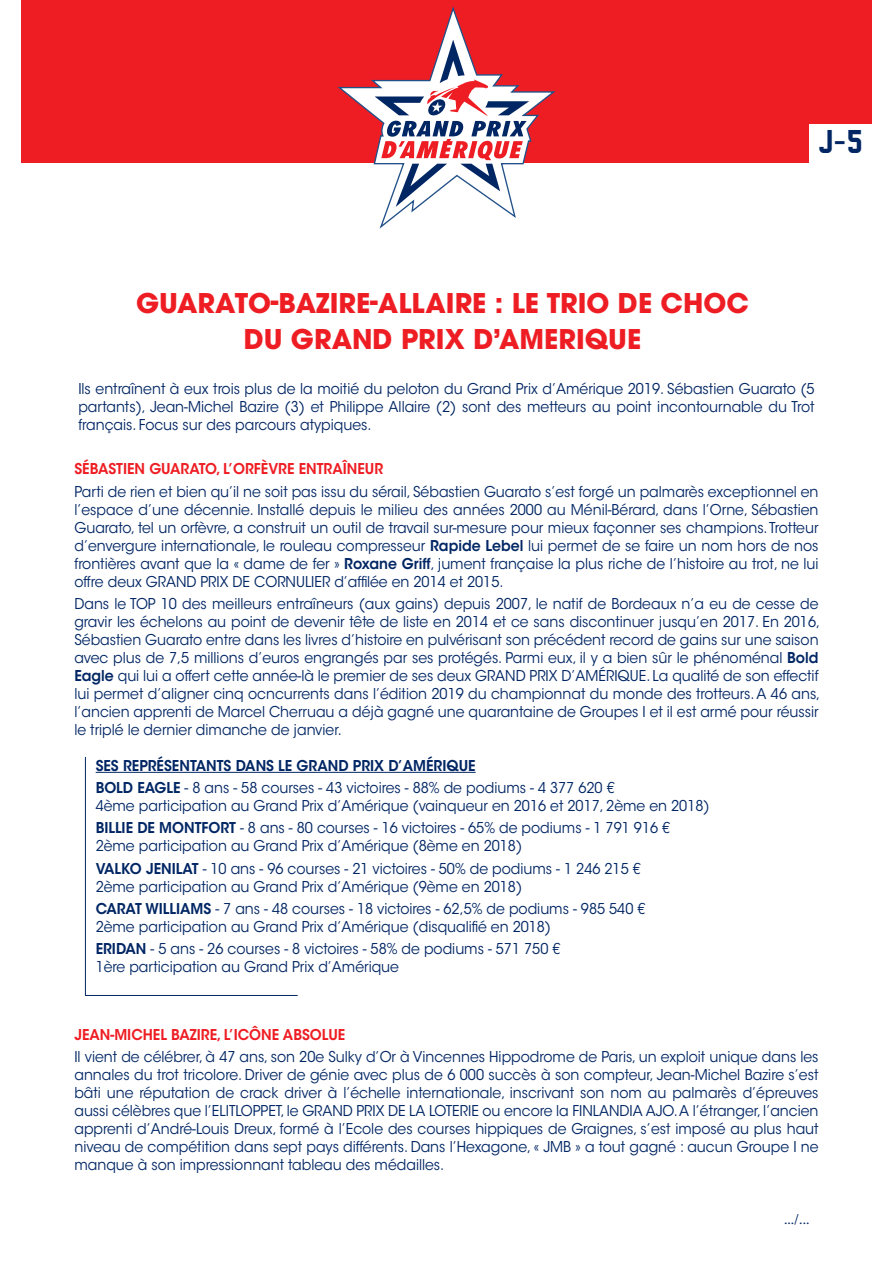
<style>
.page{position:relative;width:893px;height:1263px;background:#fff}
.page>*{position:absolute;margin:0;border:0;box-sizing:border-box;transform-origin:0 0}
.t1{font:30px "Face Off M54";color:#002664}
.t2{font:700 27px "ITC Avant Garde Std";color:#ee1d23}
.t3{font:15px "Minion Pro";color:#002664}
.t4{font:14.85px/18px "ITC Avant Garde Std";color:#002664;scale:.94 1}
.t5{font:600 14.85px "ITC Avant Garde Std";color:#ee1d23;scale:.94 1}
.t6{font:600 14.85px "ITC Avant Garde Std";color:#002664;scale:.94 1}
.s1{font-family:"Autobus";font-weight:900}
.s2{font-weight:600}
</style>
<div class="page">
<hr style="left:96px;top:772px;width:380px;height:1px;background:#002664">
<div style="left:21px;top:0;width:851px;height:162px;background:#ee1d23"></div>
<svg style="left:336px;top:6px;width:221px;height:223px"></svg>
<svg style="left:375px;top:40px;width:154px;height:167px"></svg>
<div style="left:809px;top:124px;width:68px;height:45px;background:#fff"></div>
<hr style="left:85px;top:757px;width:1px;height:238px;background:#002664">
<hr style="left:85px;top:995px;width:213px;height:1px;background:#002664">
<p class="t2" style="left:136px;top:285px;width:614px">GUARATO-BAZIRE-ALLAIRE : LE TRIO DE CHOC</p>
<p class="t2" style="left:244px;top:321px;width:399px">DU GRAND PRIX D’AMERIQUE</p>
<p class="t1" style="left:818px;top:125px;width:45px">J<span class="s1">-</span>5</p>
<p class="t4" style="left:78px;top:379px;width:785px;text-align:justify">Ils entraînent à eux trois plus de la moitié du peloton du Grand Prix d’Amérique 2019. Sébastien Guarato (5 partants), Jean-Michel Bazire (3) et Philippe Allaire (2) sont des metteurs au point incontournable du Trot français. Focus sur des parcours atypiques.</p>
<p class="t5" style="left:74px;top:459px;width:330px">SÉBASTIEN GUARATO, L’ORFÈVRE ENTRAÎNEUR</p>
<p class="t4" style="left:74px;top:482px;width:793px;text-align:justify">Parti de rien et bien qu’il ne soit pas issu du sérail, Sébastien Guarato s’est forgé un palmarès exceptionnel en l’espace d’une décennie. Installé depuis le milieu des années 2000 au Ménil-Bérard, dans l’Orne, Sébastien Guarato, tel un orfèvre, a construit un outil de travail sur-mesure pour mieux façonner ses champions. Trotteur d’envergure internationale, le rouleau compresseur <span class="s2">Rapide Lebel</span> lui permet de se faire un nom hors de nos frontières avant que la « dame de fer » <span class="s2">Roxane Griff</span>, jument française la plus riche de l’histoire au trot, ne lui offre deux GRAND PRIX DE CORNULIER d’affilée en 2014 et 2015.</p>
<p class="t4" style="left:74px;top:595px;width:795px;text-align:justify">Dans le TOP 10 des meilleurs entraîneurs (aux gains) depuis 2007, le natif de Bordeaux n’a eu de cesse de gravir les échelons au point de devenir tête de liste en 2014 et ce sans discontinuer jusqu’en 2017. En 2016, Sébastien Guarato entre dans les livres d’histoire en pulvérisant son précédent record de gains sur une saison avec plus de 7,5 millions d’euros engrangés par ses protégés. Parmi eux, il y a bien sûr le phénoménal <span class="s2">Bold Eagle</span> qui lui a offert cette année-là le premier de ses deux GRAND PRIX D’AMÉRIQUE. La qualité de son effectif lui permet d’aligner cinq ocncurrents dans l’édition 2019 du championnat du monde des trotteurs. A 46 ans, l’ancien apprenti de Marcel Cherruau a déjà gagné une quarantaine de Groupes I et il est armé pour réussir le triplé le dernier dimanche de janvier.</p>
<p class="t6" style="left:96px;top:756px;width:406px">SES REPRÉSENTANTS DANS LE GRAND PRIX D’AMÉRIQUE</p>
<p class="t4" style="left:96px;top:779px;width:655px"><span class="s2">BOLD EAGLE</span> - 8 ans - 58 courses - 43 victoires - 88% de podiums - 4 377 620 €<br>4ème participation au Grand Prix d’Amérique (vainqueur en 2016 et 2017, 2ème en 2018)</p>
<p class="t4" style="left:96px;top:819px;width:612px"><span class="s2">BILLIE DE MONTFORT</span> - 8 ans - 80 courses - 16 victoires - 65% de podiums - 1 791 916 €<br>2ème participation au Grand Prix d’Amérique (8ème en 2018)</p>
<p class="t4" style="left:96px;top:859px;width:581px"><span class="s2">VALKO JENILAT</span> - 10 ans - 96 courses - 21 victoires - 50% de podiums - 1 246 215 €<br>2ème participation au Grand Prix d’Amérique (9ème en 2018)</p>
<p class="t4" style="left:96px;top:900px;width:586px"><span class="s2">CARAT WILLIAMS</span> - 7 ans - 48 courses - 18 victoires - 62,5% de podiums - 985 540 €<br>2ème participation au Grand Prix d’Amérique (disqualifié en 2018)</p>
<p class="t4" style="left:96px;top:940px;width:496px"><span class="s2">ERIDAN</span> - 5 ans - 26 courses - 8 victoires - 58% de podiums - 571 750 €<br>1ère participation au Grand Prix d’Amérique</p>
<p class="t5" style="left:74px;top:1025px;width:290px">JEAN-MICHEL BAZIRE, L’ICÔNE ABSOLUE</p>
<p class="t4" style="left:74px;top:1048px;width:793px;text-align:justify">Il vient de célébrer, à 47 ans, son 20e Sulky d’Or à Vincennes Hippodrome de Paris, un exploit unique dans les annales du trot tricolore. Driver de génie avec plus de 6 000 succès à son compteur, Jean-Michel Bazire s’est bâti une réputation de crack driver à l’échelle internationale, inscrivant son nom au palmarès d’épreuves aussi célèbres que l’ELITLOPPET, le GRAND PRIX DE LA LOTERIE ou encore la FINLANDIA AJO. A l’étranger, l’ancien apprenti d’André-Louis Dreux, formé à l’Ecole des courses hippiques de Graignes, s’est imposé au plus haut niveau de compétition dans sept pays différents. Dans l’Hexagone, « JMB » a tout gagné : aucun Groupe I ne manque à son impressionnant tableau des médailles.</p>
<p class="t3" style="left:784px;top:1209px;width:27px">.../...</p>
</div>
